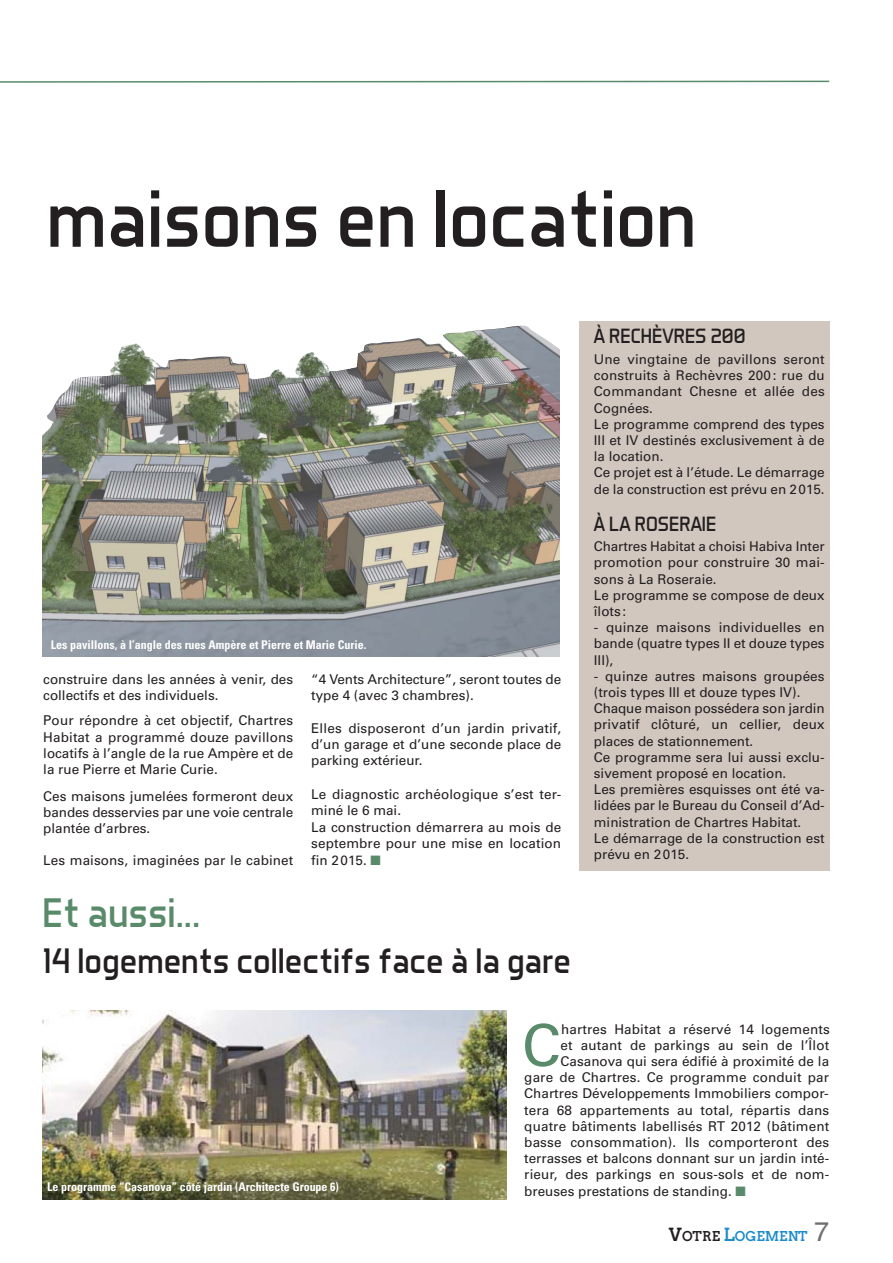
<style>
.page{position:relative;width:893px;height:1263px;background:#fff}
.page>*{position:absolute;margin:0;border:0;box-sizing:border-box;transform-origin:0 0}
.t1{font:82.5px "Aero Matics";color:#231f20}
.t2{font:58.35px "Univers";color:#598b6b}
.t3{font:42px "Aero Matics";color:#598b6b}
.t4{font:36px "Aero Matics";color:#231f20}
.t5{font:21px "Aero Matics";color:#231f20}
.t6{font:13.5px/16.2px "Univers";color:#231f20}
.t7{font:700 13.5px "Twentytwelve Slab";color:#1d8bcb}
.t8{font:700 condensed 12px "Univers";color:#fff}
.s1{color:#598b6b}
.s2{font-size:18px;color:#231f20}
.s3{color:#231f20}
.s4{font-size:18px}
.s5{font-family:"Helvetica";font-weight:400;font-size:27px;color:#6d6e70}
</style>
<div class="page">
<div style="left:579px;top:322px;width:250px;height:548px;background:#d2c7bf"></div>
<svg style="left:0;top:80px;width:830px;height:3px"></svg>
<img style="left:43px;top:1010px;width:463px;height:189px">
<img style="left:43px;top:325px;width:517px;height:331px">
<h1 class="t1" style="left:46px;top:190px;width:651px">maisons en location</h1>
<p class="t8" style="left:51px;top:640px;width:317px">Les pavillons, à l’angle des rues Ampère et Pierre et Marie Curie.</p>
<p class="t6" style="left:43px;top:672px;width:251px">construire dans les années à venir, des collectifs et des individuels.</p>
<p class="t6" style="left:43px;top:714px;width:251px;text-align:justify">Pour répondre à cet objectif, Chartres Habitat a programmé douze pavillons locatifs à l’angle de la rue Ampère et de la rue Pierre et Marie Curie.</p>
<p class="t6" style="left:43px;top:789px;width:251px;text-align:justify">Ces maisons jumelées formeront deux bandes desservies par une voie centrale plantée d’arbres.</p>
<p class="t6" style="left:43px;top:854px;width:251px">Les maisons, imaginées par le cabinet</p>
<p class="t6" style="left:311px;top:672px;width:251px">“4 Vents Architecture”, seront toutes de type 4 (avec 3 chambres).</p>
<p class="t6" style="left:311px;top:721px;width:251px;text-align:justify">Elles disposeront d’un jardin privatif, d’un garage et d’une seconde place de parking extérieur.</p>
<p class="t6" style="left:311px;top:787px;width:251px">Le diagnostic archéologique s’est ter&shy;miné le 6 mai.<br>La construction démarrera au mois de septembre pour une mise en location fin 2015. <span class="s1">■</span></p>
<h3 class="t3" style="left:43px;top:898px;width:159px">Et aussi...</h3>
<h3 class="t4" style="left:43px;top:948px;width:530px">14 logements collectifs face à la gare</h3>
<h3 class="t5" style="left:594px;top:329px;width:153px">À RECHÈVRES 200</h3>
<p class="t6" style="left:594px;top:352px;width:232px">Une vingtaine de pavillons seront construits à Rechèvres 200: rue du<br>Commandant Chesne et allée des<br>Cognées.<br>Le programme comprend des types<br>III et IV destinés exclusivement à de la location.<br>Ce projet est à l’étude. Le démarrage de la construction est prévu en 2015.</p>
<h3 class="t5" style="left:594px;top:516px;width:124px">À LA ROSERAIE</h3>
<p class="t6" style="left:594px;top:539px;width:232px">Chartres Habitat a choisi Habiva Inter promotion pour construire 30 mai&shy;sons à La Roseraie.<br>Le programme se compose de deux îlots:</p>
<p class="t6" style="left:594px;top:620px;width:232px;text-align:justify">- quinze maisons individuelles en bande (quatre types II et douze types III),</p>
<p class="t6" style="left:594px;top:669px;width:232px">- quinze autres maisons groupées (trois types III et douze types IV).<br>Chaque maison possédera son jardin privatif clôturé, un cellier, deux places de stationnement.<br>Ce programme sera lui aussi exclu&shy;sivement proposé en location.<br>Les premières esquisses ont été va&shy;lidées par le Bureau du Conseil d’Ad&shy;ministration de Chartres Habitat.<br>Le démarrage de la construction est prévu en 2015.</p>
<p class="t8" style="left:47px;top:1182px;width:293px">Le programme “Casanova” côté jardin (Architecte Groupe 6)</p>
<h2 class="t2" style="left:522px;top:1024px;width:40px">C</h2>
<p class="t6" style="left:561px;top:1022px;width:270px">hartres Habitat a réservé 14 logements</p>
<p class="t6" style="left:561px;top:1038px;width:270px">et autant de parkings au sein de l’Îlot</p>
<p class="t6" style="left:561px;top:1054px;width:270px">Casanova qui sera édifié à proximité de la</p>
<p class="t6" style="left:524px;top:1070px;width:306px">gare de Chartres. Ce programme conduit par</p>
<p class="t6" style="left:524px;top:1087px;width:306px">Chartres Développements Immobiliers compor-</p>
<p class="t6" style="left:524px;top:1103px;width:306px">tera 68 appartements au total, répartis dans</p>
<p class="t6" style="left:524px;top:1119px;width:306px">quatre bâtiments labellisés RT 2012 (bâtiment</p>
<p class="t6" style="left:524px;top:1135px;width:306px">basse consommation). Ils comporteront des</p>
<p class="t6" style="left:524px;top:1151px;width:306px">terrasses et balcons donnant sur un jardin inté-</p>
<p class="t6" style="left:524px;top:1168px;width:306px">rieur, des parkings en sous-sols et de nom-</p>
<p class="t6" style="left:524px;top:1184px;width:223px">breuses prestations de standing. <span class="s1">■</span></p>
<p class="t7" style="left:669px;top:1228px;width:162px"><span class="s2">V</span><span class="s3">OTRE</span> <span class="s4">L</span>OGEMENT <span class="s5">7</span></p>
</div>
